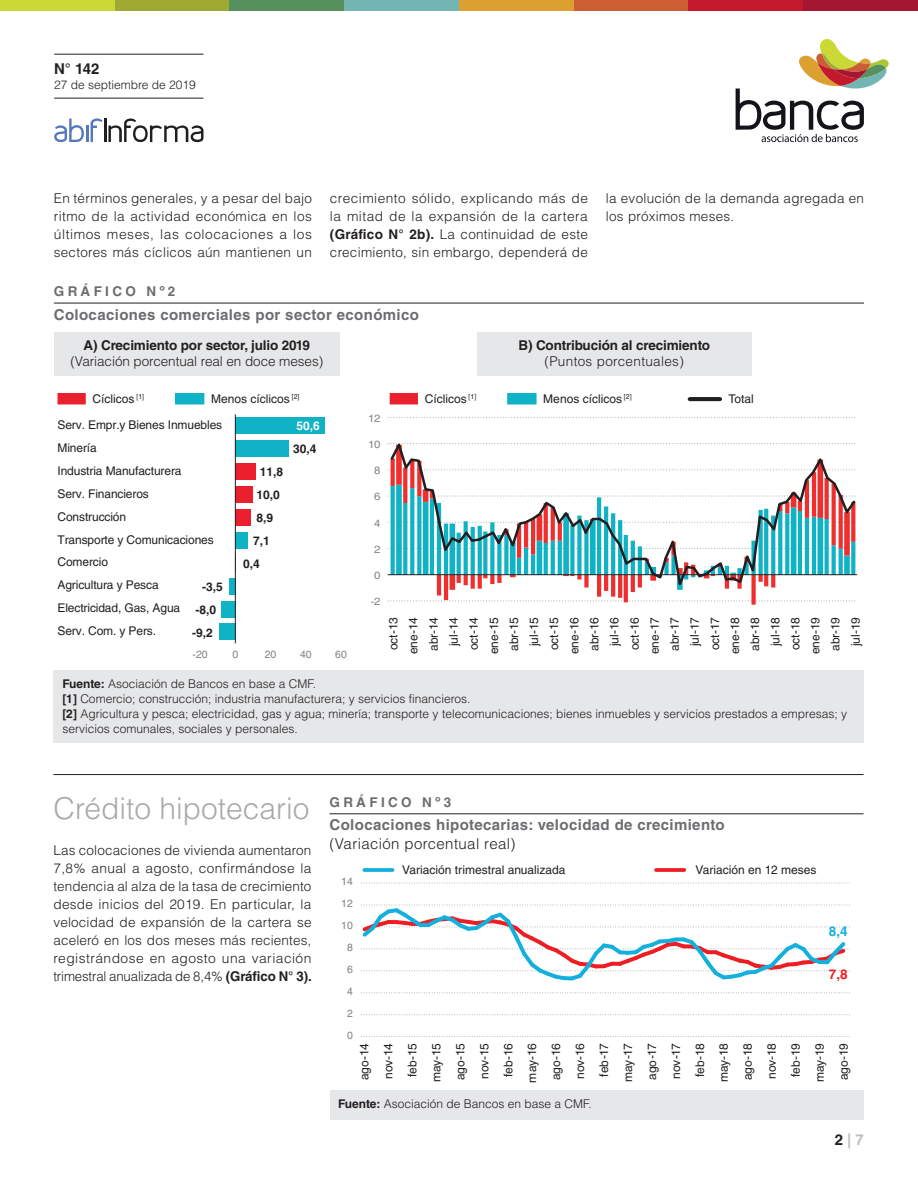
<style>
.page{position:relative;width:918px;height:1188px;background:#fff}
.page>*{position:absolute;margin:0;border:0;box-sizing:border-box;transform-origin:0 0}
.t1{font:300 30px "Helvetica LT Std";color:#a8a9ad}
.t2{font:700 15px "Helvetica LT Std";letter-spacing:.025em;color:#6c6d70}
.t3{font:300 15px "Helvetica LT Std";letter-spacing:.025em;color:#231f20}
.t4{font:700 15px "Helvetica LT Std";color:#231f20}
.t5{font:700 15px "Helvetica LT Std";color:#bcbdc0}
.t6{font:300 13.5px/18px "Helvetica LT Std";letter-spacing:.02em;color:#231f20;text-align:justify}
.t7{font:700 13.5px "Helvetica LT Std";letter-spacing:-.01em;color:#231f20}
.t8{font:300 13.5px "Helvetica LT Std";letter-spacing:-.005em;color:#231f20}
.t9{font:700 13.5px "Helvetica LT Std";letter-spacing:.25em;color:#6c6d70}
.t10{font:700 13.5px "Helvetica LT Std";color:#13b0de}
.t11{font:700 13.5px "Helvetica LT Std";color:#ee1d23}
.t12{font:12px/20.1px "Helvetica LT Std";letter-spacing:-.01em;color:#231f20}
.t13{font:300 12px/15px "Helvetica LT Std";color:#231f20}
.t14{font:700 12px/23px "Helvetica LT Std";color:#231f20}
.t15{font:700 12px/23px "Helvetica LT Std";color:#fff}
.t16{font:10.5px "Helvetica LT Std";color:#808285}
.t17{font:10.5px "Helvetica LT Std";color:#808285;scale:1.09 1}
.t18{font:7.05px "Helvetica LT Std";color:#231f20}
.s1{font-weight:700}
.s2{color:#231f20}
</style>
<div class="page">
<div style="left:0;top:0;width:115px;height:10px;background:#cbd936"></div>
<div style="left:115px;top:0;width:115px;height:10px;background:#9faa32"></div>
<div style="left:229px;top:0;width:115px;height:10px;background:#55905d"></div>
<div style="left:344px;top:0;width:115px;height:10px;background:#73b5b3"></div>
<div style="left:459px;top:0;width:115px;height:10px;background:#dba02f"></div>
<div style="left:574px;top:0;width:114px;height:10px;background:#cb5e32"></div>
<div style="left:688px;top:0;width:115px;height:10px;background:#c3192a"></div>
<div style="left:803px;top:0;width:115px;height:10px;background:#a51630"></div>
<svg style="left:736px;top:39px;width:153px;height:103px"></svg>
<svg style="left:54px;top:118px;width:150px;height:24px"></svg>
<hr style="left:54px;top:98px;width:150px;height:1px;background:#231f20">
<hr style="left:54px;top:54px;width:150px;height:1px;background:#231f20">
<div style="left:54px;top:671px;width:810px;height:72px;background:#e6e7e9"></div>
<div style="left:330px;top:1090px;width:534px;height:29px;background:#e6e7e9"></div>
<hr style="left:54px;top:303px;width:810px;height:1px;background:#231f20">
<hr style="left:330px;top:813px;width:534px;height:1px;background:#231f20">
<hr style="left:53px;top:774px;width:811px;height:1px;background:#231f20">
<svg style="left:388px;top:417px;width:468px;height:1px"></svg>
<svg style="left:390px;top:393px;width:28px;height:11px"></svg>
<svg style="left:507px;top:393px;width:30px;height:11px"></svg>
<svg style="left:58px;top:393px;width:28px;height:11px"></svg>
<svg style="left:175px;top:393px;width:29px;height:11px"></svg>
<div style="left:688px;top:397px;width:34px;height:4px;border:2px solid #231f20"></div>
<div style="left:235px;top:418px;width:90px;height:16px;background:#10b2c6"></div>
<div style="left:235px;top:440px;width:54px;height:17px;background:#10b2c6"></div>
<div style="left:235px;top:463px;width:21px;height:17px;background:#eb202e"></div>
<div style="left:235px;top:486px;width:18px;height:17px;background:#eb202e"></div>
<div style="left:235px;top:509px;width:16px;height:17px;background:#eb202e"></div>
<div style="left:235px;top:532px;width:13px;height:17px;background:#10b2c6"></div>
<div style="left:229px;top:578px;width:6px;height:16px;background:#10b2c6"></div>
<div style="left:221px;top:601px;width:14px;height:16px;background:#10b2c6"></div>
<div style="left:219px;top:624px;width:16px;height:16px;background:#10b2c6"></div>
<hr style="left:235px;top:414px;width:1px;height:229px;background:#231f20">
<svg style="left:391px;top:593px;width:464px;height:12px"></svg>
<svg style="left:389px;top:443px;width:469px;height:150px"></svg>
<hr style="left:388px;top:574px;width:469px;height:1px;background:#231f20">
<svg style="left:361px;top:1036px;width:487px;height:1px"></svg>
<svg style="left:361px;top:1014px;width:487px;height:1px"></svg>
<svg style="left:361px;top:992px;width:487px;height:1px"></svg>
<svg style="left:361px;top:883px;width:487px;height:1px"></svg>
<svg style="left:361px;top:905px;width:487px;height:76px"></svg>
<svg style="left:364px;top:868px;width:29px;height:4px"></svg>
<svg style="left:656px;top:868px;width:28px;height:4px"></svg>
<div style="left:54px;top:333px;width:286px;height:43px;background:#e6e7e9"></div>
<div style="left:477px;top:333px;width:274px;height:43px;background:#e6e7e9"></div>
<p class="t4" style="left:54px;top:60px;width:47px">N° 142</p>
<p class="t13" style="left:54px;top:77px;width:143px">27 de septiembre de 2019</p>
<p class="t6" style="left:54px;top:189px;width:260px">En términos generales, y a pesar del bajo ritmo de la actividad económica en los últimos meses, las colocaciones a los sectores más cíclicos aún mantienen un</p>
<p class="t6" style="left:330px;top:189px;width:260px">crecimiento sólido, explicando más de la mitad de la expansión de la cartera <span class="s1">(Gráfico N° 2b).</span> La continuidad de este crecimiento, sin embargo, dependerá de</p>
<p class="t6" style="left:606px;top:189px;width:260px">la evolución de la demanda agregada en los próximos meses.</p>
<p class="t9" style="left:54px;top:283px;width:123px">GRÁFICO Nº2</p>
<p class="t2" style="left:54px;top:305px;width:367px">Colocaciones comerciales por sector económico</p>
<p class="t7" style="left:84px;top:337px;width:228px">A) Crecimiento por sector, julio 2019</p>
<p class="t8" style="left:71px;top:353px;width:254px">(Variación porcentual real en doce meses)</p>
<p class="t7" style="left:518px;top:337px;width:193px">B) Contribución al crecimiento</p>
<p class="t6" style="left:545px;top:352px;width:141px">(Puntos porcentuales)</p>
<p class="t12" style="left:93px;top:388px;width:53px">Cíclicos <sup>[1]</sup></p>
<p class="t12" style="left:211px;top:388px;width:90px">Menos cíclicos <sup>[2]</sup></p>
<p class="t18" style="left:624px;top:392px;width:9px">[2]</p>
<p class="t12" style="left:729px;top:388px;width:27px">Total</p>
<p class="t12" style="left:425px;top:388px;width:53px">Cíclicos <sup>[1]</sup></p>
<p class="t12" style="left:543px;top:388px;width:80px">Menos cíclicos</p>
<p class="t12" style="left:58px;top:413px;width:166px;line-height:23px">Serv. Empr.y Bienes Inmuebles<br>Minería<br>Industria Manufacturera<br>Serv. Financieros<br>Construcción<br>Transporte y Comunicaciones<br>Comercio<br>Agricultura y Pesca<br>Electricidad, Gas, Agua<br>Serv. Com. y Pers.</p>
<p class="t14" style="left:192px;top:575px;width:32px;text-indent:10px">-3,5 -8,0 -9,2</p>
<p class="t14" style="left:260px;top:460px;width:25px">11,8</p>
<p class="t14" style="left:256px;top:483px;width:25px">10,0</p>
<p class="t14" style="left:256px;top:506px;width:18px">8,9</p>
<p class="t14" style="left:253px;top:529px;width:18px">7,1</p>
<p class="t14" style="left:243px;top:552px;width:18px">0,4</p>
<p class="t15" style="left:293px;top:415px;width:28px">50,6<br><span class="s2">30,4</span></p>
<p class="t16" style="left:193px;top:648px;width:17px">-20</p>
<p class="t16" style="left:232px;top:648px;width:7px">0</p>
<p class="t16" style="left:265px;top:648px;width:13px">20</p>
<p class="t16" style="left:300px;top:648px;width:13px">40</p>
<p class="t16" style="left:335px;top:648px;width:13px">60</p>
<p class="t17" style="left:368px;top:412px;width:13px">12</p>
<p class="t17" style="left:368px;top:438px;width:13px">10</p>
<p class="t17" style="left:374px;top:464px;width:7px">8</p>
<p class="t17" style="left:374px;top:491px;width:7px">6</p>
<p class="t17" style="left:374px;top:517px;width:7px">4</p>
<p class="t17" style="left:374px;top:543px;width:7px">2</p>
<p class="t17" style="left:374px;top:569px;width:7px">0</p>
<p class="t17" style="left:371px;top:596px;width:10px">-2</p>
<p class="t12" style="left:383px;top:654px;width:38px;text-align:right;rotate:-90deg">oct-13 ene-14 abr-14 jul-14 oct-14 ene-15 abr-15 jul-15 oct-15 ene-16 abr-16 jul-16 oct-16 ene-17 abr-17 jul-17 oct-17 ene-18 abr-18 jul-18 oct-18 ene-19 abr-19 jul-19</p>
<p class="t13" style="left:62px;top:676px;width:255px"><span class="s1">Fuente:</span> Asociación de Bancos en base a CMF.</p>
<p class="t13" style="left:62px;top:691px;width:410px"><span class="s1">[1]</span> Comercio; construcción; industria manufacturera; y servicios financieros.</p>
<p class="t13" style="left:62px;top:706px;width:786px"><span class="s1">[2]</span> Agricultura y pesca; electricidad, gas y agua; minería; transporte y telecomunicaciones; bienes inmuebles y servicios prestados a empresas; y servicios comunales, sociales y personales.</p>
<p class="t1" style="left:53px;top:789px;width:258px">Crédito hipotecario</p>
<p class="t6" style="left:53px;top:841px;width:260px">Las colocaciones de vivienda aumentaron 7,8% anual a agosto, confirmándose la tendencia al alza de la tasa de crecimiento desde inicios del 2019. En particular, la velocidad de expansión de la cartera se aceleró en los dos meses más recientes, registrándose en agosto una variación trimestral anualizada de 8,4% <span class="s1">(Gráfico N° 3).</span></p>
<p class="t9" style="left:330px;top:794px;width:123px">GRÁFICO Nº3</p>
<p class="t2" style="left:330px;top:816px;width:397px">Colocaciones hipotecarias: velocidad de crecimiento</p>
<p class="t3" style="left:330px;top:835px;width:187px">(Variación porcentual real)</p>
<p class="t16" style="left:341px;top:875px;width:13px">14</p>
<p class="t16" style="left:341px;top:897px;width:13px">12</p>
<p class="t16" style="left:341px;top:919px;width:13px">10</p>
<p class="t16" style="left:347px;top:941px;width:7px">8</p>
<p class="t16" style="left:347px;top:963px;width:7px">6</p>
<p class="t16" style="left:347px;top:985px;width:7px">4</p>
<p class="t16" style="left:347px;top:1007px;width:7px">2</p>
<p class="t16" style="left:347px;top:1029px;width:7px">0</p>
<p class="t12" style="left:402px;top:859px;width:165px">Variación trimestral anualizada</p>
<p class="t12" style="left:696px;top:859px;width:122px">Variación en 12 meses</p>
<p class="t10" style="left:829px;top:923px;width:20px">8,4</p>
<p class="t11" style="left:829px;top:966px;width:20px">7,8</p>
<p class="t12" style="left:352px;top:1083px;width:41px;line-height:24px;text-align:center;rotate:-90deg">ago-14 nov-14 feb-15 may-15 ago-15 nov-15 feb-16 may-16 ago-16 nov-16 feb-17 may-17 ago-17 nov-17 feb-18 may-18 ago-18 nov-18 feb-19 may-19 ago-19</p>
<p class="t13" style="left:338px;top:1096px;width:255px"><span class="s1">Fuente:</span> Asociación de Bancos en base a CMF.</p>
<p class="t5" style="left:835px;top:1130px;width:31px"><span class="s2">2</span> | 7</p>
</div>
